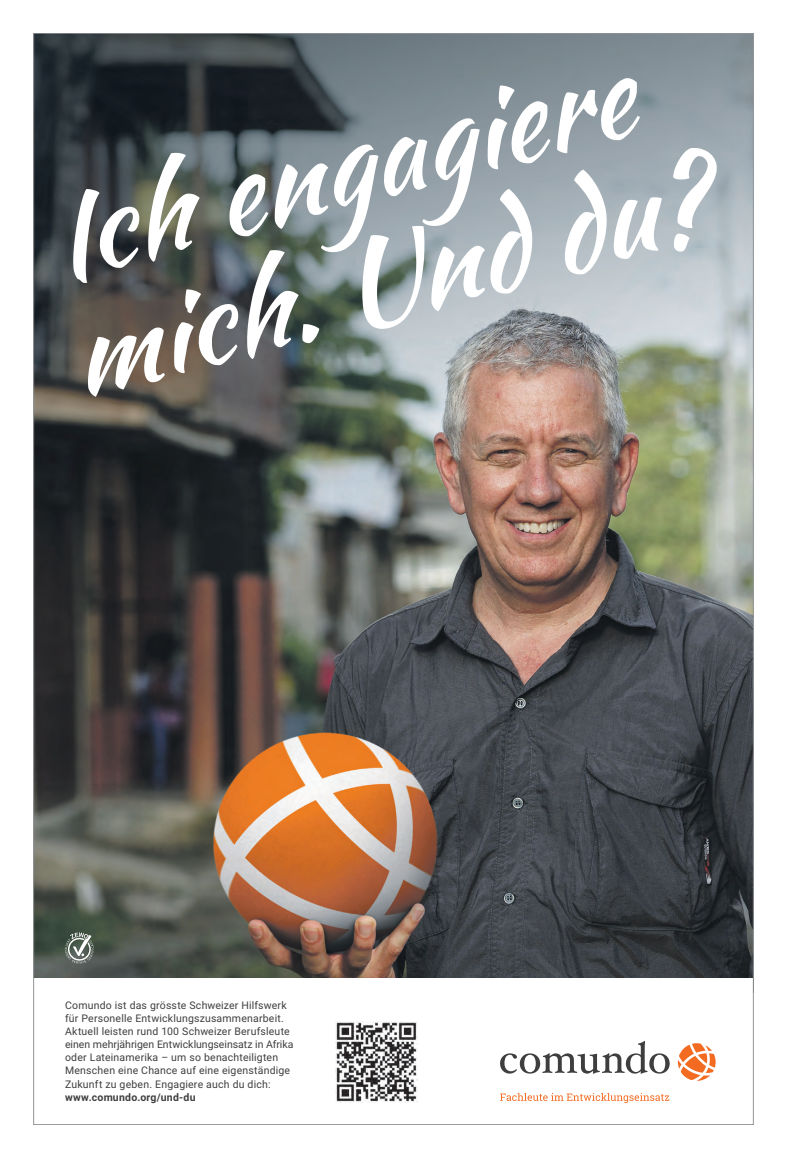
<style>
.page{position:relative;width:787px;height:1166px;background:#fff}
.page>*{position:absolute;margin:0;border:0;box-sizing:border-box;transform-origin:0 0}
.t1{font:114.45px/118.6px "Kaushan Script Regular OV CFOORP";color:#fff}
.t2{font:10.5px/13.1px "Roboto";letter-spacing:.015em;color:#3e3e3f}
.t3{font:700 10.5px "Roboto";letter-spacing:.025em;color:#3e3e3f}
</style>
<div class="page">
<img style="left:35px;top:35px;width:716px;height:943px">
<img style="left:336px;top:1021px;width:81px;height:82px">
<svg style="left:500px;top:1093px;width:169px;height:10px"></svg>
<svg style="left:500px;top:1041px;width:169px;height:33px"></svg>
<svg style="left:678px;top:1043px;width:37px;height:38px"></svg>
<svg style="left:65px;top:932px;width:29px;height:32px"></svg>
<h1 class="t1" style="left:24px;top:189px;width:654px;rotate:-15deg">Ich engagiere mich. Und du?</h1>
<p class="t2" style="left:65px;top:998px;width:230px">Comundo ist das grösste Schweizer Hilfswerk für Personelle Entwicklungszusammenarbeit.<br>Aktuell leisten rund 100 Schweizer Berufsleute einen mehrjährigen Entwicklungseinsatz in Afrika oder Lateinamerika – um so benachteiligten Menschen eine Chance auf eine eigenständige Zukunft zu geben. Engagiere auch du dich:</p>
<p class="t3" style="left:65px;top:1089px;width:132px">www.comundo.org/und-du</p>
</div>
